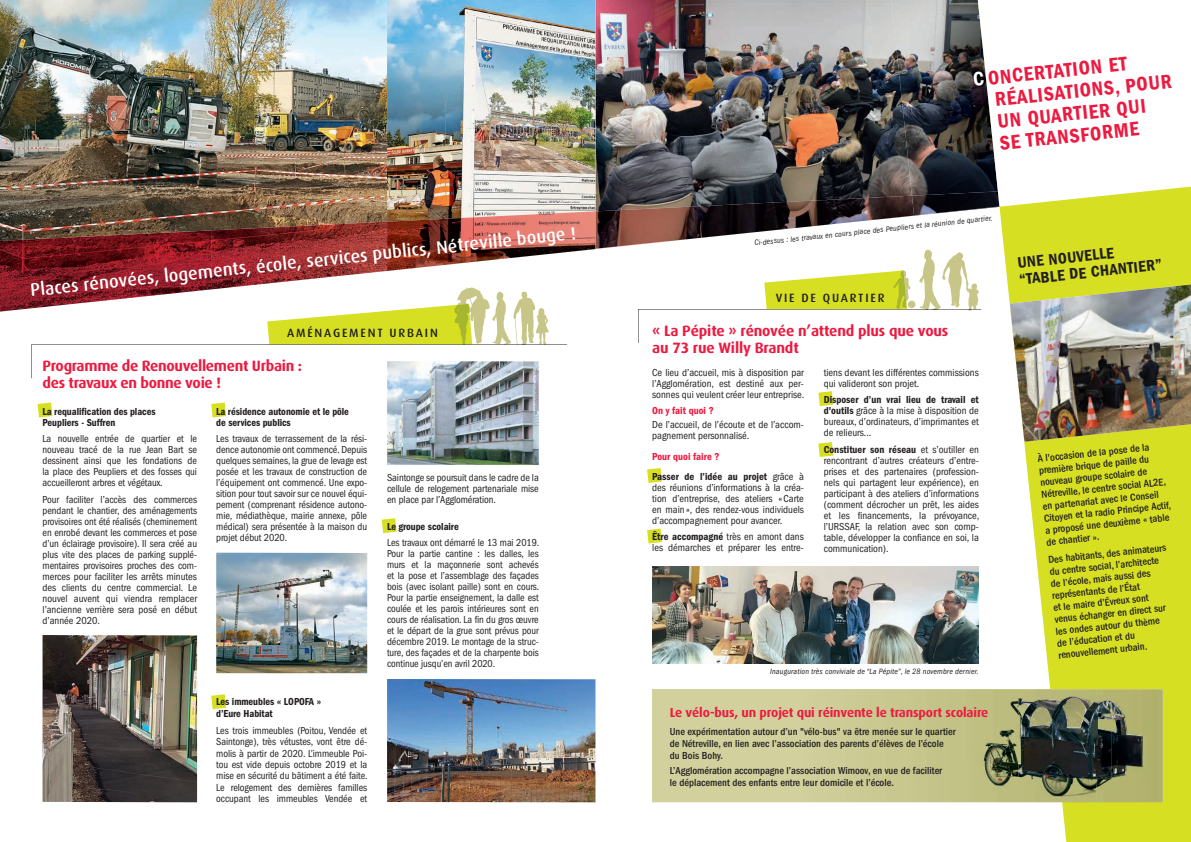
<style>
.page{position:relative;width:1191px;height:842px;background:#fff}
.page>*{position:absolute;margin:0;border:0;box-sizing:border-box;transform-origin:0 0}
.t1{font:600 condensed 20.5px/22px "Franklin Gothic";color:#ed1a40}
.t2{font:500 18px "Dax";color:#fff}
.t3{font:600 condensed 16px/17px "Franklin Gothic";color:#231f20}
.t4{font:700 15px/17px "Dax";letter-spacing:-.02em;color:#ed1a40}
.t5{font:700 13px "Dax";letter-spacing:-.01em;color:#ed1a40}
.t6{font:500 12px "Dax";letter-spacing:.15em;color:#231f20}
.t7{font:condensed 10.5px/11px "Franklin Gothic";color:#231f20;text-align:justify}
.t8{font:500 condensed 10.5px/12px "Franklin Gothic";color:#231f20}
.t9{font:600 condensed 10.5px/11px "Franklin Gothic";letter-spacing:-.005em;color:#231f20}
.t10{font:600 condensed 10.5px "Franklin Gothic";color:#ed1a40}
.t11{font:italic condensed 8px "Franklin Gothic";letter-spacing:.02em;color:#231f20}
.s1{color:#fff}
.s2{font-weight:600}
.s3{color:#ed1a40}
.s4{font-weight:400}
</style>
<div class="page">
<svg style="left:977px;top:207px;width:214px;height:635px;fill:#d6df21"></svg>
<svg style="left:652px;top:689px;width:510px;height:113px;background:#cccb96"></svg>
<img style="left:971px;top:689px;width:125px;height:57px">
<div style="left:1096px;top:689px;width:62px;height:113px;background:#b1b26e"></div>
<img style="left:971px;top:746px;width:62px;height:56px">
<img style="left:1033px;top:778px;width:63px;height:24px">
<img style="left:0;top:0;width:387px;height:206px">
<img style="left:595px;top:0;width:296px;height:196px">
<img style="left:387px;top:0;width:208px;height:206px">
<img style="left:43px;top:635px;width:154px;height:167px">
<svg style="left:31px;top:312px;width:536px;height:66px"></svg>
<div style="left:261px;top:345px;width:306px;height:30px;background:#fff"></div>
<img style="left:1009px;top:284px;width:182px;height:158px">
<img style="left:652px;top:566px;width:327px;height:97px">
<svg style="left:0;top:206px;width:999px;height:106px"></svg>
<img style="left:0;top:230px;width:211px;height:82px">
<img style="left:211px;top:225px;width:106px;height:64px">
<img style="left:317px;top:222px;width:70px;height:56px">
<img style="left:595px;top:196px;width:404px;height:53px">
<img style="left:387px;top:211px;width:208px;height:60px">
<svg style="left:211px;top:403px;width:15px;height:14px"></svg>
<svg style="left:211px;top:694px;width:15px;height:15px"></svg>
<svg style="left:647px;top:468px;width:15px;height:15px"></svg>
<svg style="left:647px;top:529px;width:15px;height:14px"></svg>
<svg style="left:818px;top:391px;width:15px;height:15px"></svg>
<svg style="left:818px;top:442px;width:15px;height:15px"></svg>
<svg style="left:638px;top:249px;width:343px;height:94px"></svg>
<svg style="left:38px;top:403px;width:14px;height:14px"></svg>
<svg style="left:382px;top:518px;width:14px;height:15px"></svg>
<img style="left:387px;top:361px;width:152px;height:104px">
<img style="left:891px;top:0;width:85px;height:196px">
<img style="left:912px;top:191px;width:87px;height:24px">
<svg style="left:976px;top:0;width:215px;height:207px"></svg>
<img style="left:216px;top:553px;width:151px;height:120px">
<img style="left:387px;top:679px;width:208px;height:123px">
<img style="left:1018px;top:696px;width:93px;height:82px">
<img style="left:1111px;top:701px;width:31px;height:77px">
<h1 class="t1" style="left:991px;top:67px;width:179px;text-indent:-20px;rotate:-6deg"><span class="s1">C</span> ONCERTATION ET<br>RÉALISATIONS, POUR<br>UN QUARTIER QUI<br>SE TRANSFORME</h1>
<h2 class="t2" style="left:29px;top:280px;width:550px;rotate:-6deg">Places rénovées, logements, école, services publics, Nétreville bouge !</h2>
<p class="t11" style="left:754px;top:238px;width:241px;rotate:-6deg">Ci-dessus : les travaux en cours place des Peupliers et la réunion de quartier.</p>
<p class="t6" style="left:775px;top:291px;width:110px">VIE DE QUARTIER</p>
<h3 class="t4" style="left:652px;top:322px;width:298px">« La Pépite » rénovée n’attend plus que vous au 73 rue Willy Brandt</h3>
<p class="t7" style="left:652px;top:367px;width:154px">Ce lieu d’accueil, mis à disposition par l’Agglomération, est destiné aux per&shy;sonnes qui veulent créer leur entreprise.</p>
<p class="t10" style="left:652px;top:405px;width:63px">On y fait quoi ?</p>
<p class="t7" style="left:652px;top:419px;width:153px">De l’accueil, de l’écoute et de l’accom&shy;pagnement personnalisé.</p>
<p class="t6" style="left:287px;top:326px;width:152px">AMÉNAGEMENT URBAIN</p>
<h3 class="t4" style="left:43px;top:357px;width:261px">Programme de Renouvellement Urbain : des travaux en bonne voie !</h3>
<p class="t9" style="left:43px;top:406px;width:115px">La requalification des places<br>Peupliers - Suffren</p>
<p class="t7" style="left:43px;top:433px;width:156px">La nouvelle entrée de quartier et le nouveau tracé de la rue Jean Bart se dessinent ainsi que les fondations de la place des Peupliers et des fosses qui accueilleront arbres et végétaux.</p>
<p class="t7" style="left:43px;top:494px;width:156px">Pour faciliter l’accès des commerces pendant le chantier, des aménagements provisoires ont été réalisés (cheminement en enrobé devant les commerces et pose d’un éclairage provisoire). Il sera créé au plus vite des places de parking supplé&shy;mentaires provisoires proches des com&shy;merces pour faciliter les arrêts minutes des clients du centre commercial. Le nouvel auvent qui viendra remplacer l’ancienne verrière sera posé en début d’année 2020.</p>
<p class="t7" style="left:823px;top:367px;width:157px">tiens devant les différentes commissions qui valideront son projet.</p>
<p class="t7" style="left:823px;top:394px;width:157px"><span class="s2">Disposer d’un vrai lieu de travail et d'outils</span> grâce à la mise à disposition de bureaux, d’ordinateurs, d’imprimantes et de relieurs...</p>
<p class="t7" style="left:823px;top:444px;width:157px"><span class="s2">Constituer son réseau</span> et s’outiller en rencontrant d’autres créateurs d’entre&shy;prises et des partenaires (profession&shy;nels qui partagent leur expérience), en participant à des ateliers d’informations (comment décrocher un prêt, les aides et les financements, la prévoyance, l’URSSAF, la relation avec son comp&shy;table, développer la confiance en soi, la communication).</p>
<p class="t9" style="left:216px;top:406px;width:134px">La résidence autonomie et le pôle de services publics</p>
<p class="t7" style="left:216px;top:433px;width:152px">Les travaux de terrassement de la rési&shy;dence autonomie ont commencé. Depuis quelques semaines, la grue de levage est posée et les travaux de construction de l’équipement ont commencé. Une expo&shy;sition pour tout savoir sur ce nouvel équi&shy;pement (comprenant résidence autono&shy;mie, médiathèque, mairie annexe, pôle médical) sera présentée à la maison du projet début 2020.</p>
<p class="t9" style="left:652px;top:447px;width:153px;line-height:19.5px"><span class="s3">Pour quoi faire ?<br></span>Passer de l’idée au projet <span class="s4">grâce à</span></p>
<p class="t7" style="left:652px;top:482px;width:153px">des réunions d’informations à la créa&shy;tion d’entreprise, des ateliers « Carte en main », des rendez-vous individuels d’accompagnement pour avancer.</p>
<p class="t7" style="left:652px;top:531px;width:153px"><span class="s2">Être accompagné</span> très en amont dans les démarches et préparer les entre-</p>
<p class="t7" style="left:387px;top:472px;width:153px">Saintonge se poursuit dans le cadre de la cellule de relogement partenariale mise en place par l’Agglomération.</p>
<p class="t9" style="left:387px;top:521px;width:73px">Le groupe scolaire</p>
<p class="t7" style="left:387px;top:537px;width:154px">Les travaux ont démarré le 13 mai 2019.<br>Pour la partie cantine : les dalles, les murs et la maçonnerie sont achevés et la pose et l’assemblage des façades bois (avec isolant paille) sont en cours.<br>Pour la partie enseignement, la dalle est coulée et les parois intérieures sont en cours de réalisation. La fin du gros œuvre et le départ de la grue sont prévus pour décembre 2019. Le montage de la struc&shy;ture, des façades et de la charpente bois continue jusqu’en avril 2020.</p>
<p class="t11" style="left:770px;top:667px;width:210px">Inauguration très conviviale de “La Pépite”, le 28 novembre dernier.</p>
<p class="t9" style="left:216px;top:696px;width:107px;line-height:11.4px">Les immeubles « LOPOFA » d’Eure Habitat</p>
<p class="t7" style="left:216px;top:725px;width:153px;line-height:11.4px">Les trois immeubles (Poitou, Vendée et Saintonge), très vétustes, vont être dé&shy;molis à partir de 2020. L’immeuble Poi&shy;tou est vide depuis octobre 2019 et la mise en sécurité du bâtiment a été faite.<br>Le relogement des dernières familles occupant les immeubles Vendée et</p>
<p class="t5" style="left:670px;top:705px;width:320px">Le vélo-bus, un projet qui réinvente le transport scolaire</p>
<p class="t8" style="left:670px;top:725px;width:287px">Une expérimentation autour d’un "vélo-bus" va être menée sur le quartier de Nétreville, en lien avec l’association des parents d’élèves de l’école du Bois Bohy.</p>
<p class="t8" style="left:670px;top:764px;width:274px">L’Agglomération accompagne l’association Wimoov, en vue de faciliter le déplacement des enfants entre leur domicile et l’école.</p>
<h3 class="t3" style="left:1016px;top:254px;width:145px;rotate:-6deg">UNE NOUVELLE “TABLE DE CHANTIER”</h3>
<p class="t8" style="left:1037px;top:453px;width:129px;rotate:-6deg">À l'occasion de la pose de la première brique de paille du nouveau groupe scolaire de<br>Nétreville, le centre social AL2E, en partenariat avec le Conseil<br>Citoyen et la radio Principe Actif, a proposé une deuxième « table de chantier ».</p>
<p class="t8" style="left:1047px;top:554px;width:120px;rotate:-6deg">Des habitants, des animateurs du centre social, l’architecte de l’école, mais aussi des représentants de l’État<br>et le maire d’Évreux sont venus échanger en direct sur les ondes autour du thème<br>de l’éducation et du renouvellement urbain.</p>
</div>
